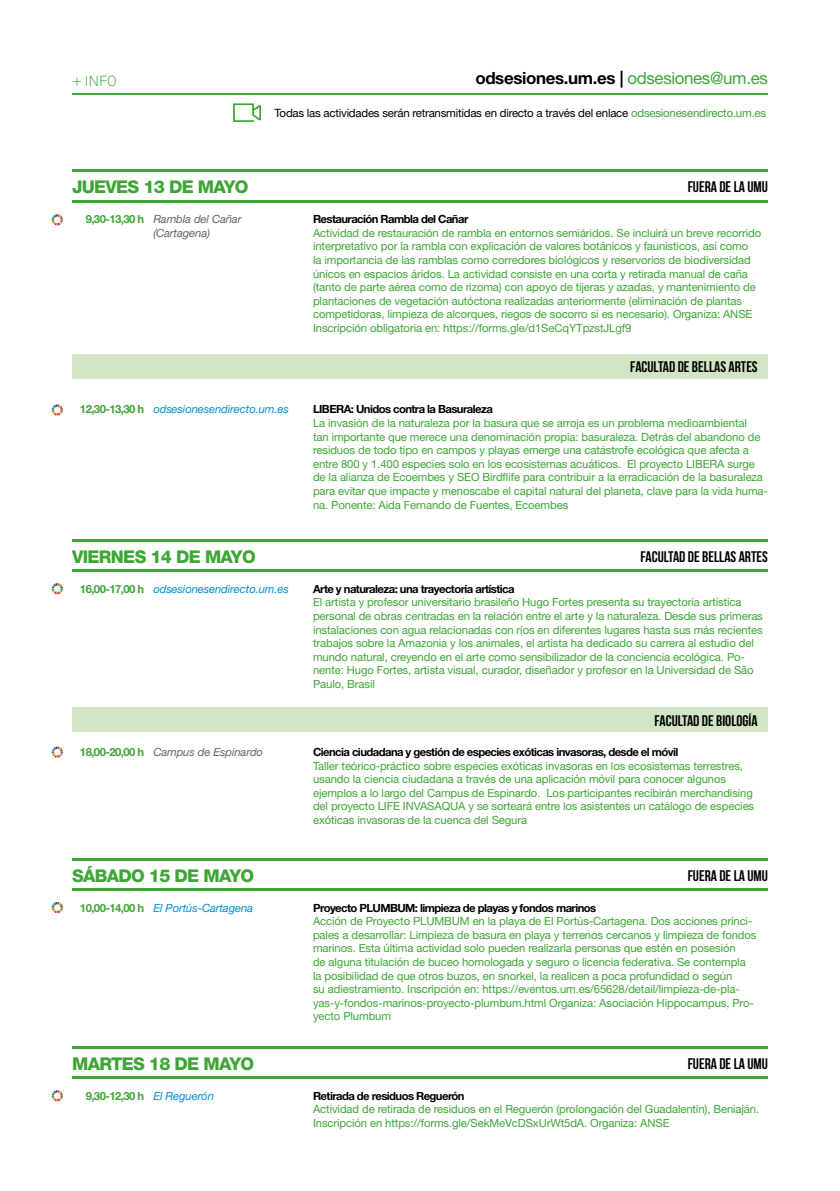
<style>
.page{position:relative;width:840px;height:1191px;background:#fff}
.page>*{position:absolute;margin:0;border:0;box-sizing:border-box;transform-origin:0 0}
.t1{font:800 17.6px "Helvetica Neue LT Std";letter-spacing:-.04em;color:#3ea635}
.t2{font:700 16.8px "Helvetica Neue LT Std";letter-spacing:-.02em;color:#000}
.t3{font:700 15.2px "Bebas Neue";color:#000}
.t4{font:300 14.4px "Akkurat";color:#3ea635}
.t5{font:11.4px "Helvetica Neue LT Std";letter-spacing:-.02em;color:#000}
.t6{font:11.2px/13.6px "Helvetica Neue LT Std";letter-spacing:-.01em;color:#3ea635}
.t7{font:700 11.2px "Helvetica Neue LT Std";letter-spacing:-.05em;color:#000}
.t8{font:italic 11.2px "Helvetica Neue LT Std";letter-spacing:-.01em;color:#0091d3}
.t9{font:italic 11.2px/13.6px "Helvetica Neue LT Std";letter-spacing:-.01em;color:#676366}
.t10{font:700 11.2px "Helvetica Neue LT Std";letter-spacing:-.05em;color:#3ea635}
.s1{font-weight:400;color:#3ea635}
.s2{color:#3ea635}
.s3{font-weight:700;font-style:normal;color:#3ea635}
</style>
<div class="page">
<hr style="left:72px;top:93px;width:695px;height:1px;background:#3ea635">
<svg style="left:233px;top:103px;width:28px;height:19px"></svg>
<hr style="left:72px;top:858px;width:695px;height:2px;background:#3ea635">
<hr style="left:72px;top:1046px;width:695px;height:2px;background:#3ea635">
<hr style="left:72px;top:888px;width:695px;height:2px;background:#3ea635">
<hr style="left:72px;top:1076px;width:695px;height:2px;background:#3ea635">
<hr style="left:72px;top:539px;width:695px;height:2px;background:#3ea635">
<hr style="left:72px;top:569px;width:695px;height:3px;background:#3ea635">
<div style="left:72px;top:707px;width:695px;height:25px;background:#d2e4c4"></div>
<div style="left:72px;top:354px;width:695px;height:25px;background:#d2e4c4"></div>
<svg style="left:52px;top:583px;width:11px;height:11px"></svg>
<svg style="left:52px;top:746px;width:11px;height:11px"></svg>
<svg style="left:52px;top:902px;width:11px;height:11px"></svg>
<svg style="left:52px;top:1090px;width:11px;height:11px"></svg>
<svg style="left:52px;top:404px;width:11px;height:11px"></svg>
<hr style="left:72px;top:170px;width:695px;height:2px;background:#3ea635">
<hr style="left:72px;top:200px;width:695px;height:2px;background:#3ea635">
<svg style="left:52px;top:214px;width:11px;height:11px"></svg>
<p class="t4" style="left:72px;top:73px;width:46px">+ INFO</p>
<h2 class="t2" style="left:475px;top:68px;width:294px">odsesiones.um.es | <span class="s1">odsesiones@um.es</span></h2>
<p class="t5" style="left:274px;top:106px;width:493px">Todas las actividades serán retransmitidas en directo a través del enlace <span class="s2">odsesionesendirecto.um.es</span></p>
<h1 class="t1" style="left:72px;top:177px;width:178px">JUEVES 13 DE MAYO</h1>
<p class="t9" style="left:153px;top:212px;width:90px;text-indent:-68px"><span class="s3">9,30-13,30 h</span> Rambla del Cañar (Cartagena)</p>
<h3 class="t3" style="left:687px;top:179px;width:82px">FUERA DE LA UMU</h3>
<p class="t7" style="left:313px;top:212px;width:157px">Restauración Rambla del Cañar</p>
<p class="t6" style="left:313px;top:226px;width:449px">Actividad de restauración de rambla en entornos semiáridos. Se incluirá un breve recorrido interpretativo por la rambla con explicación de valores botánicos y faunísticos, así como<br>la importancia de las ramblas como corredores biológicos y reservorios de biodiversidad únicos en espacios áridos. La actividad consiste en una corta y retirada manual de caña (tanto de parte aérea como de rizoma) con apoyo de tijeras y azadas, y mantenimiento de plantaciones de vegetación autóctona realizadas anteriormente (eliminación de plantas competidoras, limpieza de alcorques, riegos de socorro si es necesario). Organiza: ANSE Inscripción obligatoria en: https://forms.gle/d1SeCqYTpzstJLgf9</p>
<h3 class="t3" style="left:630px;top:358px;width:129px">FACULTAD DE BELLAS ARTES</h3>
<p class="t8" style="left:80px;top:402px;width:210px"><span class="s3">12,30-13,30 h</span> odsesionesendirecto.um.es</p>
<p class="t7" style="left:313px;top:402px;width:181px">LIBERA: Unidos contra la Basuraleza</p>
<p class="t6" style="left:313px;top:416px;width:456px">La invasión de la naturaleza por la basura que se arroja es un problema medioambiental<br>tan importante que merece una denominación propia: basuraleza. Detrás del abandono de residuos de todo tipo en campos y playas emerge una catástrofe ecológica que afecta a entre 800 y 1.400 especies solo en los ecosistemas acuáticos. El proyecto LIBERA surge de la alianza de Ecoembes y SEO Birdflife para contribuir a la erradicación de la basuraleza para evitar que impacte y menoscabe el capital natural del planeta, clave para la vida huma&shy;na. Ponente: Aida Fernando de Fuentes, Ecoembes</p>
<h1 class="t1" style="left:72px;top:546px;width:185px">VIERNES 14 DE MAYO</h1>
<p class="t10" style="left:80px;top:582px;width:66px">16,00-17,00 h</p>
<p class="t8" style="left:153px;top:582px;width:137px">odsesionesendirecto.um.es</p>
<h3 class="t3" style="left:640px;top:548px;width:129px">FACULTAD DE BELLAS ARTES</h3>
<p class="t7" style="left:313px;top:582px;width:203px">Arte y naturaleza: una trayectoria artística</p>
<p class="t6" style="left:313px;top:595px;width:451px">El artista y profesor universitario brasileño Hugo Fortes presenta su trayectoria artística personal de obras centradas en la relación entre el arte y la naturaleza. Desde sus primeras instalaciones con agua relacionadas con ríos en diferentes lugares hasta sus más recientes trabajos sobre la Amazonia y los animales, el artista ha dedicado su carrera al estudio del mundo natural, creyendo en el arte como sensibilizador de la conciencia ecológica. Po&shy;nente: Hugo Fortes, artista visual, curador, diseñador y profesor en la Universidad de São Paulo, Brasil</p>
<h3 class="t3" style="left:654px;top:712px;width:105px">FACULTAD DE BIOLOGÍA</h3>
<p class="t10" style="left:80px;top:745px;width:66px">18,00-20,00 h</p>
<p class="t9" style="left:153px;top:745px;width:111px">Campus de Espinardo</p>
<p class="t7" style="left:313px;top:745px;width:366px">Ciencia ciudadana y gestión de especies exóticas invasoras, desde el móvil</p>
<p class="t6" style="left:313px;top:758px;width:442px">Taller teórico-práctico sobre especies exóticas invasoras en los ecosistemas terrestres, usando la ciencia ciudadana a través de una aplicación móvil para conocer algunos ejemplos a lo largo del Campus de Espinardo. Los participantes recibirán merchandising del proyecto LIFE INVASAQUA y se sorteará entre los asistentes un catálogo de especies exóticas invasoras de la cuenca del Segura</p>
<h1 class="t1" style="left:72px;top:865px;width:183px">SÁBADO 15 DE MAYO</h1>
<h3 class="t3" style="left:687px;top:867px;width:82px">FUERA DE LA UMU</h3>
<p class="t10" style="left:80px;top:900px;width:66px">10,00-14,00 h</p>
<p class="t8" style="left:153px;top:900px;width:101px">El Portús-Cartagena</p>
<p class="t7" style="left:313px;top:900px;width:284px">Proyecto PLUMBUM: limpieza de playas y fondos marinos</p>
<p class="t6" style="left:313px;top:914px;width:445px">Acción de Proyecto PLUMBUM en la playa de El Portús-Cartagena. Dos acciones princi&shy;pales a desarrollar: Limpieza de basura en playa y terrenos cercanos y limpieza de fondos marinos. Esta última actividad solo pueden realizarla personas que estén en posesión<br>de alguna titulación de buceo homologada y seguro o licencia federativa. Se contempla la posibilidad de que otros buzos, en snorkel, la realicen a poca profundidad o según<br>su adiestramiento. Inscripción en: https://eventos.um.es/65628/detail/limpieza-de-pla&shy;yas-y-fondos-marinos-proyecto-plumbum.html Organiza: Asociación Hippocampus, Pro&shy;yecto Plumbum</p>
<h1 class="t1" style="left:72px;top:1053px;width:183px">MARTES 18 DE MAYO</h1>
<h3 class="t3" style="left:687px;top:1055px;width:82px">FUERA DE LA UMU</h3>
<p class="t10" style="left:86px;top:1088px;width:60px">9,30-12,30 h</p>
<p class="t8" style="left:153px;top:1089px;width:62px">El Reguerón</p>
<p class="t7" style="left:313px;top:1088px;width:153px">Retirada de residuos Reguerón</p>
<p class="t6" style="left:313px;top:1102px;width:447px">Actividad de retirada de residuos en el Reguerón (prolongación del Guadalentín), Beniaján.<br>Inscripción en https://forms.gle/SekMeVcDSxUrWt5dA. Organiza: ANSE</p>
</div>
